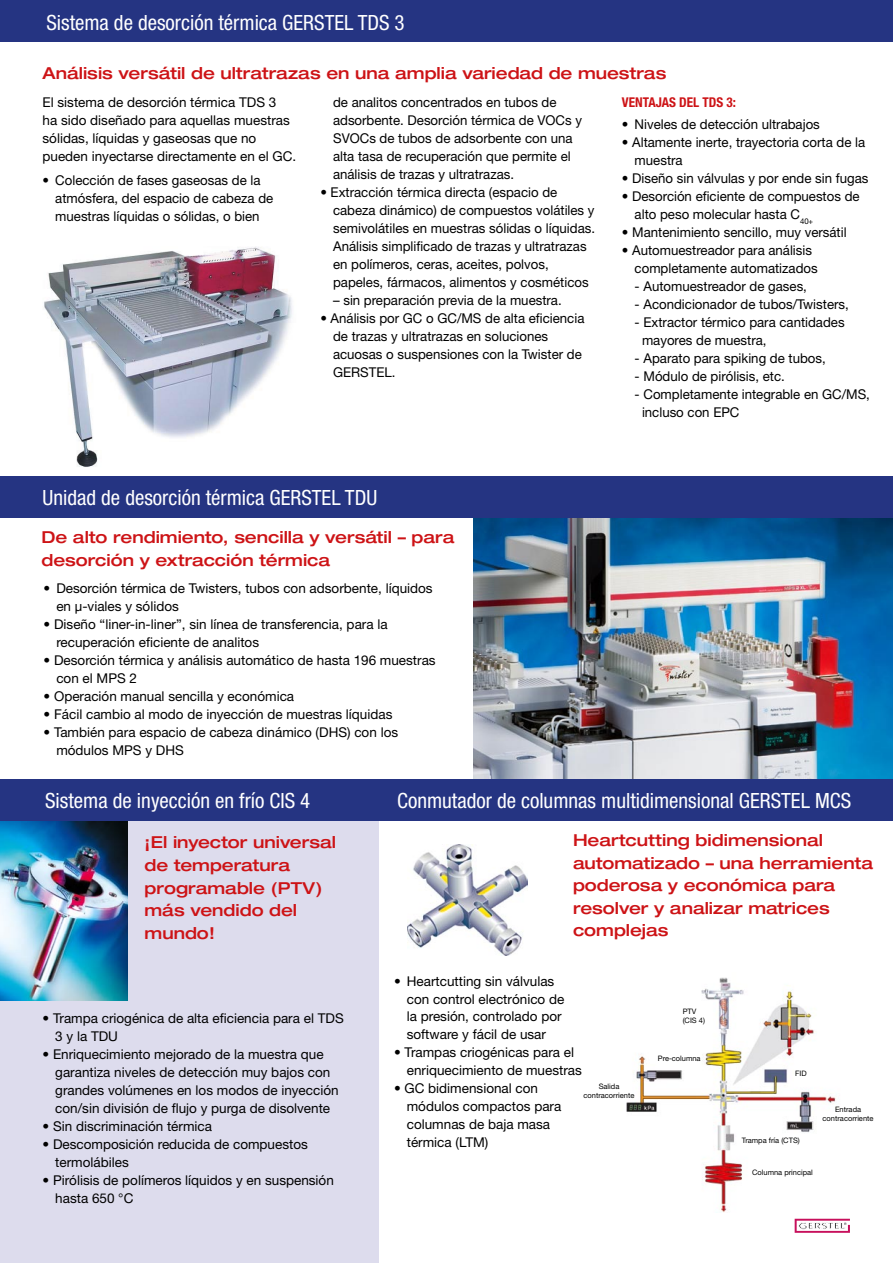
<style>
.page{position:relative;width:893px;height:1263px;background:#fff}
.page>*{position:absolute;margin:0;border:0;box-sizing:border-box;transform-origin:0 0}
.t1{font:condensed 21px "Helvetica Neue";color:#fff}
.t2{font:500 expanded 16.5px/22.5px "Helvetica Neue";color:#cd1316}
.t3{font:13.5px/18px "Helvetica Neue";color:#000}
.t4{font:700 condensed 13.5px "Helvetica Neue";color:#cd1316}
.t5{font:7.5px/9px "Helvetica Neue";color:#000;text-align:center}
</style>
<div class="page">
<div style="left:0;top:784px;width:379px;height:479px;background:#dddced"></div>
<img style="left:0;top:821px;width:128px;height:179px">
<img style="left:473px;top:518px;width:420px;height:261px">
<div style="left:0;top:779px;width:893px;height:42px;background:#253482"></div>
<div style="left:0;top:0;width:893px;height:42px;background:#253482"></div>
<img style="left:408px;top:844px;width:119px;height:111px">
<svg style="left:795px;top:1219px;width:55px;height:14px"></svg>
<img style="left:44px;top:247px;width:248px;height:220px">
<div style="left:0;top:476px;width:893px;height:42px;background:#253482"></div>
<img style="left:626px;top:977px;width:210px;height:236px">
<h1 class="t1" style="left:46px;top:10px;width:360px">Sistema de desorción térmica GERSTEL TDS 3</h1>
<p class="t2" style="left:43px;top:61px;width:625px">Análisis versátil de ultratrazas en una amplia variedad de muestras</p>
<p class="t3" style="left:43px;top:93px;width:255px">El sistema de desorción térmica TDS 3<br>ha sido diseñado para aquellas muestras sólidas, líquidas y gaseosas que no pueden inyectarse directamente en el GC.</p>
<p class="t3" style="left:55px;top:171px;width:220px;text-indent:-13px">• Colección de fases gaseosas de la atmósfera, del espacio de cabeza de muestras líquidas o sólidas, o bien</p>
<p class="t3" style="left:333px;top:93px;width:250px">de analitos concentrados en tubos de adsorbente. Desorción térmica de VOCs y SVOCs de tubos de adsorbente con una alta tasa de recuperación que permite el análisis de trazas y ultratrazas.</p>
<p class="t3" style="left:333px;top:183px;width:263px;text-indent:-13px">• Extracción térmica directa (espacio de cabeza dinámico) de compuestos volátiles y semivolátiles en muestras sólidas o líquidas.<br>Análisis simplificado de trazas y ultratrazas en polímeros, ceras, aceites, polvos, papeles, fármacos, alimentos y cosméticos</p>
<p class="t3" style="left:333px;top:291px;width:230px">– sin preparación previa de la muestra.</p>
<p class="t3" style="left:333px;top:309px;width:253px;text-indent:-13px">• Análisis por GC o GC/MS de alta eficiencia de trazas y ultratrazas en soluciones acuosas o suspensiones con la Twister de<br>GERSTEL.</p>
<p class="t4" style="left:622px;top:94px;width:116px">VENTAJAS DEL TDS 3:</p>
<p class="t3" style="left:622px;top:115px;width:199px">• Niveles de detección ultrabajos</p>
<p class="t3" style="left:635px;top:133px;width:232px;text-indent:-13px">• Altamente inerte, trayectoria corta de la muestra</p>
<p class="t3" style="left:622px;top:169px;width:248px">• Diseño sin válvulas y por ende sin fugas</p>
<p class="t3" style="left:635px;top:187px;width:226px;text-indent:-13px">• Desorción eficiente de compuestos de alto peso molecular hasta C<sub>40+</sub></p>
<p class="t3" style="left:622px;top:223px;width:226px">• Mantenimiento sencillo, muy versátil</p>
<p class="t3" style="left:635px;top:241px;width:185px;text-indent:-13px">• Automuestreador para análisis completamente automatizados</p>
<p class="t3" style="left:635px;top:277px;width:174px">- Automuestreador de gases,</p>
<p class="t3" style="left:635px;top:295px;width:216px">- Acondicionador de tubos/Twisters,</p>
<p class="t3" style="left:642px;top:313px;width:204px;text-indent:-7px">- Extractor térmico para cantidades mayores de muestra,</p>
<p class="t3" style="left:635px;top:349px;width:193px">- Aparato para spiking de tubos,</p>
<p class="t3" style="left:635px;top:367px;width:152px">- Módulo de pirólisis, etc.</p>
<p class="t3" style="left:642px;top:385px;width:229px;text-indent:-7px">- Completamente integrable en GC/MS, incluso con EPC</p>
<h1 class="t1" style="left:43px;top:486px;width:336px">Unidad de desorción térmica GERSTEL TDU</h1>
<p class="t2" style="left:41px;top:526px;width:414px">De alto rendimiento, sencilla y versátil – para desorción y extracción térmica</p>
<p class="t3" style="left:56px;top:579px;width:378px;text-indent:-13px">• Desorción térmica de Twisters, tubos con adsorbente, líquidos en µ-viales y sólidos</p>
<p class="t3" style="left:56px;top:615px;width:333px;text-indent:-13px">• Diseño “liner-in-liner”, sin línea de transferencia, para la recuperación eficiente de analitos</p>
<p class="t3" style="left:56px;top:651px;width:381px;text-indent:-13px">• Desorción térmica y análisis automático de hasta 196 muestras con el MPS 2</p>
<p class="t3" style="left:44px;top:687px;width:252px">• Operación manual sencilla y económica</p>
<p class="t3" style="left:44px;top:705px;width:350px">• Fácil cambio al modo de inyección de muestras líquidas</p>
<p class="t3" style="left:56px;top:723px;width:343px;text-indent:-13px">• También para espacio de cabeza dinámico (DHS) con los módulos MPS y DHS</p>
<h1 class="t1" style="left:45px;top:788px;width:267px">Sistema de inyección en frío CIS 4</h1>
<h1 class="t1" style="left:397px;top:788px;width:456px">Conmutador de columnas multidimensional GERSTEL MCS</h1>
<p class="t2" style="left:145px;top:831px;width:193px">¡El inyector universal de temperatura programable (PTV) más vendido del mundo!</p>
<p class="t3" style="left:55px;top:1009px;width:290px;text-indent:-13px">• Trampa criogénica de alta eficiencia para el TDS<br>3 y la TDU</p>
<p class="t3" style="left:55px;top:1045px;width:285px;text-indent:-13px">• Enriquecimiento mejorado de la muestra que garantiza niveles de detección muy bajos con grandes volúmenes en los modos de inyección con/sin división de flujo y purga de disolvente</p>
<p class="t3" style="left:43px;top:1117px;width:171px">• Sin discriminación térmica</p>
<p class="t3" style="left:55px;top:1135px;width:254px;text-indent:-13px">• Descomposición reducida de compuestos termolábiles</p>
<p class="t3" style="left:55px;top:1171px;width:280px;text-indent:-13px">• Pirólisis de polímeros líquidos y en suspensión hasta 650 °C</p>
<p class="t2" style="left:573px;top:829px;width:302px">Heartcutting bidimensional automatizado – una herramienta poderosa y económica para resolver y analizar matrices complejas</p>
<p class="t3" style="left:407px;top:971px;width:159px;text-indent:-13px">• Heartcutting sin válvulas con control electrónico de la presión, controlado por software y fácil de usar</p>
<p class="t3" style="left:407px;top:1043px;width:177px;text-indent:-13px">• Trampas criogénicas para el enriquecimiento de muestras</p>
<p class="t3" style="left:407px;top:1079px;width:156px;text-indent:-13px">• GC bidimensional con módulos compactos para columnas de baja masa térmica (LTM)</p>
<p class="t5" style="left:584px;top:1082px;width:52px">Salida contracorriente</p>
<p class="t5" style="left:683px;top:1006px;width:24px;text-align:left">PTV (CIS 4)</p>
<p class="t5" style="left:658px;top:1054px;width:44px">Pre-columna</p>
<p class="t5" style="left:795px;top:1069px;width:13px">FID</p>
<p class="t5" style="left:742px;top:1136px;width:60px">Trampa fría (CTS)</p>
<p class="t5" style="left:752px;top:1168px;width:62px">Columna principal</p>
<p class="t5" style="left:823px;top:1104px;width:52px">Entrada contracorriente</p>
</div>
